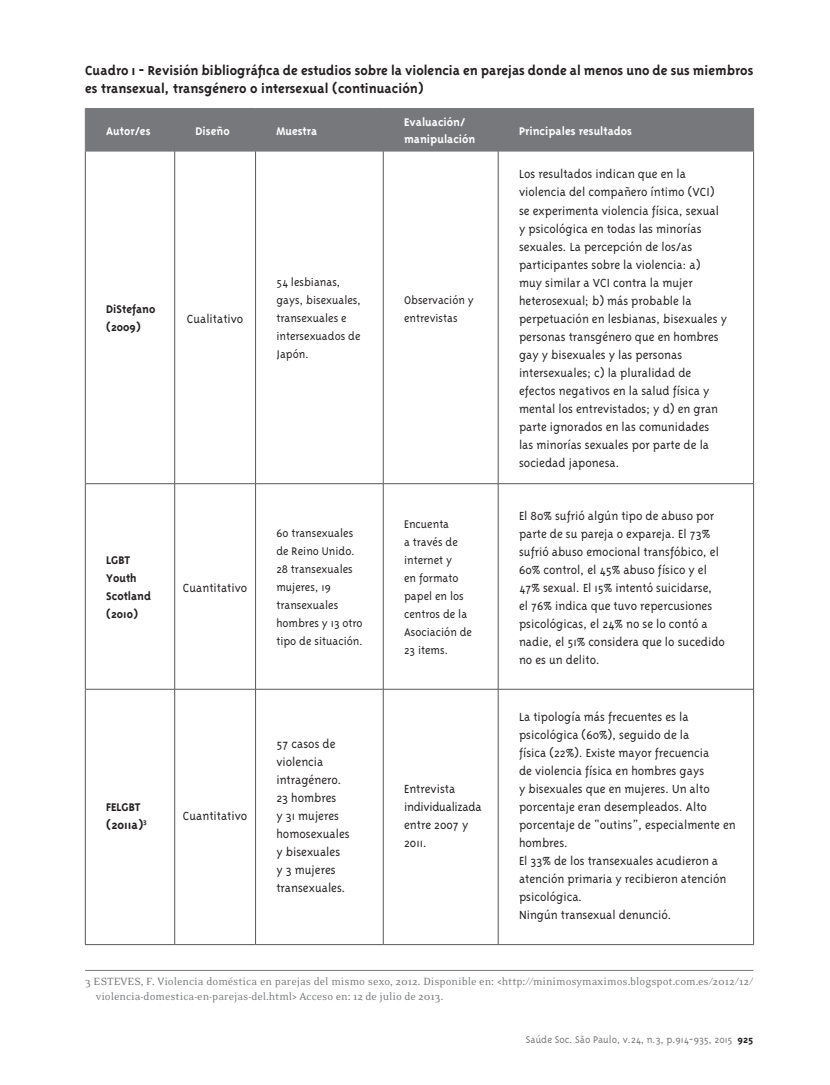
<style>
.page{position:relative;width:830px;height:1085px;background:#fff}
.page>*{position:absolute;margin:0;border:0;box-sizing:border-box;transform-origin:0 0}
.t1{font:700 15px/18px "Triplex";color:#231f20}
.t2{font:300 13.5px/18px "Triplex";color:#231f20}
.t3{font:700 13.5px "Triplex";color:#231f20}
.t4{font:300 12.75px/18px "Triplex";color:#231f20}
.t5{font:700 12.75px/16.5px "Triplex";color:#fff}
.t6{font:700 12.75px/18px "Triplex";color:#231f20}
.t7{font:12px/15px "Eidetic Neo";color:#76787b}
.t8{font:300 11.25px "Triplex";color:#76787b}
.s1{font-weight:700;color:#231f20}
</style>
<div class="page">
<div style="left:86px;top:109px;width:667px;height:42px;background:#76787b"></div>
<svg style="left:86px;top:484px;width:667px;height:205px"></svg>
<hr style="left:85px;top:108px;width:90px;height:1px;background:#76787b">
<hr style="left:85px;top:109px;width:1px;height:42px;background:#76787b">
<hr style="left:175px;top:108px;width:80px;height:1px;background:#76787b">
<hr style="left:174px;top:109px;width:1px;height:42px;background:#76787b">
<hr style="left:255px;top:108px;width:128px;height:1px;background:#76787b">
<hr style="left:255px;top:109px;width:1px;height:42px;background:#76787b">
<hr style="left:383px;top:108px;width:115px;height:1px;background:#76787b">
<hr style="left:383px;top:109px;width:1px;height:42px;background:#76787b">
<hr style="left:498px;top:108px;width:255px;height:1px;background:#76787b">
<hr style="left:497px;top:109px;width:1px;height:42px;background:#76787b">
<hr style="left:753px;top:109px;width:1px;height:42px;background:#76787b">
<hr style="left:85px;top:151px;width:90px;height:1px;background:#76787b">
<hr style="left:175px;top:151px;width:80px;height:1px;background:#76787b">
<hr style="left:255px;top:151px;width:128px;height:1px;background:#76787b">
<hr style="left:383px;top:151px;width:115px;height:1px;background:#76787b">
<hr style="left:498px;top:151px;width:255px;height:1px;background:#76787b">
<hr style="left:85px;top:151px;width:1px;height:332px;background:#57585a">
<hr style="left:174px;top:151px;width:1px;height:332px;background:#57585a">
<hr style="left:255px;top:151px;width:1px;height:332px;background:#57585a">
<hr style="left:383px;top:151px;width:1px;height:332px;background:#57585a">
<hr style="left:497px;top:151px;width:1px;height:332px;background:#57585a">
<hr style="left:753px;top:151px;width:1px;height:332px;background:#57585a">
<hr style="left:85px;top:483px;width:90px;height:1px;background:#57585a">
<hr style="left:85px;top:484px;width:1px;height:205px;background:#57585a">
<hr style="left:175px;top:483px;width:80px;height:1px;background:#57585a">
<hr style="left:174px;top:484px;width:1px;height:205px;background:#57585a">
<hr style="left:255px;top:483px;width:128px;height:1px;background:#57585a">
<hr style="left:255px;top:484px;width:1px;height:205px;background:#57585a">
<hr style="left:383px;top:483px;width:115px;height:1px;background:#57585a">
<hr style="left:383px;top:484px;width:1px;height:205px;background:#57585a">
<hr style="left:498px;top:483px;width:255px;height:1px;background:#57585a">
<hr style="left:497px;top:484px;width:1px;height:205px;background:#57585a">
<hr style="left:753px;top:484px;width:1px;height:205px;background:#57585a">
<hr style="left:85px;top:689px;width:90px;height:1px;background:#57585a">
<hr style="left:85px;top:689px;width:1px;height:255px;background:#57585a">
<hr style="left:175px;top:689px;width:80px;height:1px;background:#57585a">
<hr style="left:174px;top:689px;width:1px;height:255px;background:#57585a">
<hr style="left:255px;top:689px;width:128px;height:1px;background:#57585a">
<hr style="left:255px;top:689px;width:1px;height:255px;background:#57585a">
<hr style="left:383px;top:689px;width:115px;height:1px;background:#57585a">
<hr style="left:383px;top:689px;width:1px;height:255px;background:#57585a">
<hr style="left:498px;top:689px;width:255px;height:1px;background:#57585a">
<hr style="left:497px;top:689px;width:1px;height:255px;background:#57585a">
<hr style="left:753px;top:689px;width:1px;height:255px;background:#57585a">
<hr style="left:85px;top:944px;width:90px;height:1px;background:#57585a">
<hr style="left:175px;top:944px;width:80px;height:1px;background:#57585a">
<hr style="left:255px;top:944px;width:128px;height:1px;background:#57585a">
<hr style="left:383px;top:944px;width:115px;height:1px;background:#57585a">
<hr style="left:498px;top:944px;width:255px;height:1px;background:#57585a">
<hr style="left:85px;top:969px;width:668px;height:1px;background:#76787b">
<p class="t1" style="left:85px;top:61px;width:669px">Cuadro 1 - Revisión bibliográfica de estudios sobre la violencia en parejas donde al menos uno de sus miembros es transexual, transgénero o intersexual (continuación)</p>
<p class="t5" style="left:106px;top:122px;width:46px">Autor/es</p>
<p class="t5" style="left:195px;top:122px;width:36px">Diseño</p>
<p class="t5" style="left:276px;top:122px;width:42px">Muestra</p>
<p class="t5" style="left:404px;top:114px;width:73px">Evaluación/ manipulación</p>
<p class="t5" style="left:519px;top:122px;width:114px">Principales resultados</p>
<p class="t6" style="left:106px;top:300px;width:51px">DiStefano (2009)</p>
<p class="t2" style="left:187px;top:309px;width:58px">Cualitativo</p>
<p class="t6" style="left:106px;top:551px;width:46px">LGBT<br>Youth<br>Scotland (2010)</p>
<p class="t2" style="left:183px;top:578px;width:66px">Cuantitativo</p>
<p class="t6" style="left:106px;top:797px;width:36px">FELGBT</p>
<p class="t3" style="left:106px;top:817px;width:42px">(2011a)<sup>3</sup></p>
<p class="t2" style="left:183px;top:806px;width:66px">Cuantitativo</p>
<p class="t4" style="left:276px;top:273px;width:86px">54 lesbianas, gays, bisexuales, transexuales e intersexuados de<br>Japón.</p>
<p class="t4" style="left:404px;top:291px;width:71px">Observación y entrevistas</p>
<p class="t2" style="left:519px;top:165px;width:209px">Los resultados indican que en la violencia del compañero íntimo (VCI) se experimenta violencia física, sexual y psicológica en todas las minorías sexuales. La percepción de los/as participantes sobre la violencia: a) muy similar a VCI contra la mujer heterosexual; b) más probable la perpetuación en lesbianas, bisexuales y personas transgénero que en hombres gay y bisexuales y las personas intersexuales; c) la pluralidad de efectos negativos en la salud física y mental los entrevistados; y d) en gran parte ignorados en las comunidades las minorías sexuales por parte de la sociedad japonesa.</p>
<p class="t4" style="left:276px;top:524px;width:88px">60 transexuales de Reino Unido.<br>28 transexuales mujeres, 19 transexuales hombres y 13 otro tipo de situación.</p>
<p class="t4" style="left:404px;top:515px;width:69px">Encuenta<br>a través de internet y<br>en formato papel en los centros de la<br>Asociación de<br>23 items.</p>
<p class="t2" style="left:519px;top:506px;width:207px">El 80% sufrió algún tipo de abuso por parte de su pareja o expareja. El 73% sufrió abuso emocional transfóbico, el 60% control, el 45% abuso físico y el 47% sexual. El 15% intentó suicidarse,<br>el 76% indica que tuvo repercusiones psicológicas, el 24% no se lo contó a nadie, el 51% considera que lo sucedido no es un delito.</p>
<p class="t2" style="left:276px;top:734px;width:75px">57 casos de violencia intragénero.<br>23 hombres<br>y 31 mujeres homosexuales y bisexuales y 3 mujeres transexuales.</p>
<p class="t2" style="left:404px;top:779px;width:79px">Entrevista individualizada entre 2007 y<br>2011.</p>
<p class="t2" style="left:519px;top:707px;width:218px">La tipología más frecuentes es la psicológica (60%), seguido de la<br>física (22%). Existe mayor frecuencia<br>de violencia física en hombres gays<br>y bisexuales que en mujeres. Un alto porcentaje eran desempleados. Alto porcentaje de “outins”, especialmente en hombres.<br>El 33% de los transexuales acudieron a atención primaria y recibieron atención psicológica.<br>Ningún transexual denunció.</p>
<p class="t7" style="left:96px;top:973px;width:658px;text-indent:-11px">3 ESTEVES, F. Violencia doméstica en parejas del mismo sexo, 2012. Disponible en: &lt;http://minimosymaximos.blogspot.com.es/2012/12/ violencia-domestica-en-parejas-del.html&gt; Acceso en: 12 de julio de 2013.</p>
<p class="t8" style="left:525px;top:1032px;width:229px">Saúde Soc. São Paulo, v.24, n.3, p.914-935, 2015 <span class="s1">925</span></p>
</div>
